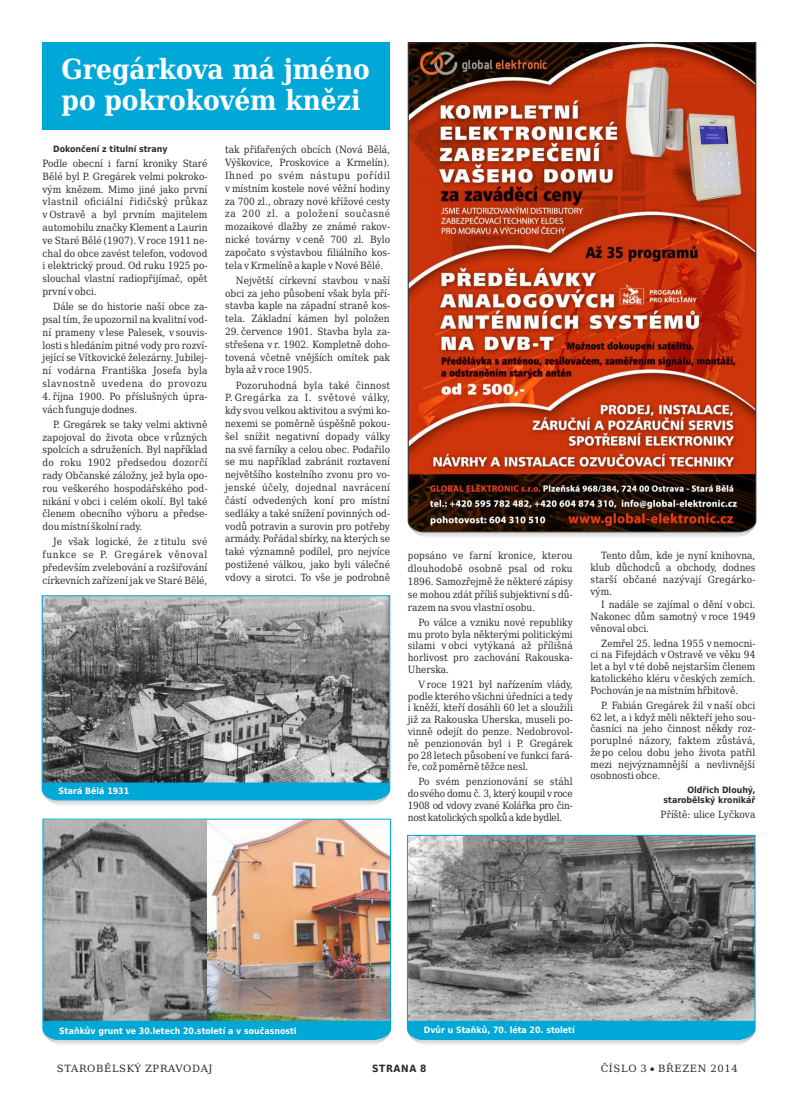
<style>
.page{position:relative;width:798px;height:1099px;background:#fff}
.page>*{position:absolute;margin:0;border:0;box-sizing:border-box;transform-origin:0 0}
.t1{font:700 27.75px/30.6px "DejaVu Serif Condensed";color:#fefefe}
.t2{font:10px/12.8px "DejaVu Serif Condensed";color:#2b2a29;text-align:justify}
.t3{font:10px "DejaVu Serif";letter-spacing:.065em;color:#2b2a29}
.t4{font:700 10px "DejaVu Sans Condensed";letter-spacing:.06em;color:#2b2a29}
.t5{font:700 8.75px "DejaVu Sans Condensed";color:#fefefe}
.t6{font:700 8.75px/10.1px "DejaVu Sans Condensed";color:#2b2a29;text-align:right}
</style>
<div class="page">
<div style="left:43px;top:43px;width:347px;height:87px;background:#00a8d7"></div>
<svg style="left:416px;top:533px;width:332px;height:4px"></svg>
<img style="left:407px;top:42px;width:349px;height:491px">
<svg style="left:50px;top:801px;width:332px;height:4px"></svg>
<svg style="left:41px;top:595px;width:349px;height:206px;background:#78888d"></svg>
<svg style="left:414px;top:1040px;width:335px;height:5px"></svg>
<svg style="left:406px;top:834px;width:349px;height:206px;background:#75868b"></svg>
<svg style="left:49px;top:1040px;width:335px;height:5px"></svg>
<img style="left:42px;top:818px;width:349px;height:222px">
<h1 class="t1" style="left:62px;top:57px;width:310px">Gregárkova má jméno po pokrokovém knězi</h1>
<p class="t2" style="left:225px;top:144px;width:166px">tak přifařených obcích (Nová Bělá, Výškovice, Proskovice a Krmelín).<br>Ihned po svém nástupu pořídil v místním kostele nové věžní hodiny za 700 zl., obrazy nové křížové cesty za 200 zl. a položení současné mozaikové dlažby ze známé rakov&shy;nické továrny v ceně 700 zl. Bylo započato s výstavbou filiálního kos&shy;tela v Krmelíně a kaple v Nové Bělé.</p>
<p class="t2" style="left:225px;top:275px;width:166px;text-indent:11px">Největší církevní stavbou v naší obci za jeho působení však byla pří&shy;stavba kaple na západní straně kos&shy;tela. Základní kámen byl položen</p>
<p class="t2" style="left:225px;top:326px;width:166px">29. července 1901. Stavba byla za&shy;střešena v r. 1902. Kompletně doho&shy;tovená včetně vnějších omítek pak byla až v roce 1905.</p>
<p class="t2" style="left:225px;top:379px;width:166px;text-indent:11px">Pozoruhodná byla také činnost P. Gregárka za I. světové války, kdy svou velkou aktivitou a svými ko&shy;nexemi se poměrně úspěšně pokou&shy;šel snížit negativní dopady války na své farníky a celou obec. Podařilo se mu například zabránit roztavení největšího kostelního zvonu pro vo&shy;jenské účely, dojednal navrácení částí odvedených koní pro místní sedláky a také snížení povinných od&shy;vodů potravin a surovin pro potřeby armády. Pořádal sbírky, na kterých se také významně podílel, pro nejvíce postižené válkou, jako byli válečné vdovy a sirotci. To vše je podrobně</p>
<p class="t6" style="left:53px;top:145px;width:116px">Dokončení z titulní strany</p>
<p class="t2" style="left:43px;top:158px;width:166px">Podle obecní i farní kroniky Staré Bělé byl P. Gregárek velmi pokroko&shy;vým knězem. Mimo jiné jako první vlastnil oficiální řidičský průkaz v Ostravě a byl prvním majitelem automobilu značky Klement a Laurin ve Staré Bělé (1907). V roce 1911 ne&shy;chal do obce zavést telefon, vodovod i elektrický proud. Od ruku 1925 po&shy;slouchal vlastní radiopřijímač, opět první v obci.</p>
<p class="t2" style="left:42px;top:301px;width:166px;text-indent:11px">Dále se do historie naší obce za&shy;psal tím, že upozornil na kvalitní vod&shy;ní prameny v lese Palesek, v souvis&shy;losti s hledáním pitné vody pro rozví&shy;jející se Vítkovické železárny. Jubilej&shy;ní vodárna Františka Josefa byla slavnostně uvedena do provozu</p>
<p class="t2" style="left:42px;top:391px;width:166px">4. října 1900. Po příslušných úpra&shy;vách funguje dodnes.</p>
<p class="t2" style="left:42px;top:419px;width:166px;text-indent:11px">P. Gregárek se taky velmi aktivně zapojoval do života obce v různých spolcích a sdruženích. Byl například do roku 1902 předsedou dozorčí rady Občanské záložny, jež byla opo&shy;rou veškerého hospodářského pod&shy;nikání v obci i celém okolí. Byl také členem obecního výboru a předse&shy;dou místní školní rady.</p>
<p class="t2" style="left:42px;top:536px;width:166px;text-indent:11px">Je však logické, že z titulu své funkce se P. Gregárek věnoval především zvelebování a rozšiřování církevních zařízení jak ve Staré Bělé,</p>
<p class="t5" style="left:58px;top:787px;width:72px">Stará Bělá 1931</p>
<p class="t2" style="left:407px;top:550px;width:166px">popsáno ve farní kronice, kterou dlouhodobě osobně psal od roku 1896. Samozřejmě že některé zápisy se mohou zdát příliš subjektivní s dů&shy;razem na svou vlastní osobu.</p>
<p class="t2" style="left:407px;top:617px;width:166px;line-height:11.8px;text-indent:11px">Po válce a vzniku nové republiky mu proto byla některými politickými silami v obci vytýkaná až přílišná horlivost pro zachování Rakouska-Uherska.</p>
<p class="t2" style="left:407px;top:679px;width:166px;line-height:11.8px;text-indent:11px">V roce 1921 byl nařízením vlády, podle kterého všichni úředníci a tedy i kněží, kteří dosáhli 60 let a sloužili již za Rakouska Uherska, museli po&shy;vinně odejít do penze. Nedobrovol&shy;ně penzionován byl i P. Gregárek po 28 letech působení ve funkci fará&shy;ře, což poměrně těžce nesl.</p>
<p class="t2" style="left:407px;top:777px;width:166px;line-height:11.8px;text-indent:11px">Po svém penzionování se stáhl dosvého domu č. 3, který koupil vroce 1908 od vdovy zvané Kolářka pro čin&shy;nost katolických spolků a kde bydlel.</p>
<p class="t2" style="left:590px;top:551px;width:166px;line-height:11.8px;text-indent:11px">Tento dům, kde je nyní knihovna, klub důchodců a obchody, dodnes starší občané nazývají Gregárko&shy;vým.</p>
<p class="t2" style="left:590px;top:599px;width:166px;line-height:11.8px;text-indent:11px">I nadále se zajímal o dění v obci.<br>Nakonec dům samotný v roce 1949 věnoval obci.</p>
<p class="t2" style="left:590px;top:638px;width:166px;line-height:11.8px;text-indent:11px">Zemřel 25. ledna 1955 v nemocni&shy;ci na Fifejdách v Ostravě ve věku 94 let a byl v té době nejstarším členem katolického kléru v českých zemích.<br>Pochován je na místním hřbitově.</p>
<p class="t2" style="left:590px;top:700px;width:166px;line-height:11.8px;text-indent:11px">P. Fabián Gregárek žil v naší obci 62 let, a i když měli někteří jeho sou&shy;časníci na jeho činnost někdy roz&shy;poruplné názory, faktem zůstává, že po celou dobu jeho života patřil mezi nejvýznamnější a nevlivnější osobnosti obce.</p>
<p class="t6" style="left:663px;top:785px;width:93px">Oldřich Dlouhý, starobělský kronikář</p>
<p class="t2" style="left:660px;top:809px;width:96px">Příště: ulice Lyčkova</p>
<p class="t5" style="left:59px;top:1027px;width:239px">Staňkův grunt ve 30.letech 20.století a v současnosti</p>
<p class="t5" style="left:423px;top:1025px;width:152px">Dvůr u Staňků, 70. léta 20. století</p>
<p class="t3" style="left:57px;top:1063px;width:157px">STAROBĚLSKÝ ZPRAVODAJ</p>
<p class="t4" style="left:372px;top:1063px;width:56px">STRANA 8</p>
<p class="t3" style="left:600px;top:1063px;width:139px">ČÍSLO 3 BŘEZEN 2014</p>
</div>
